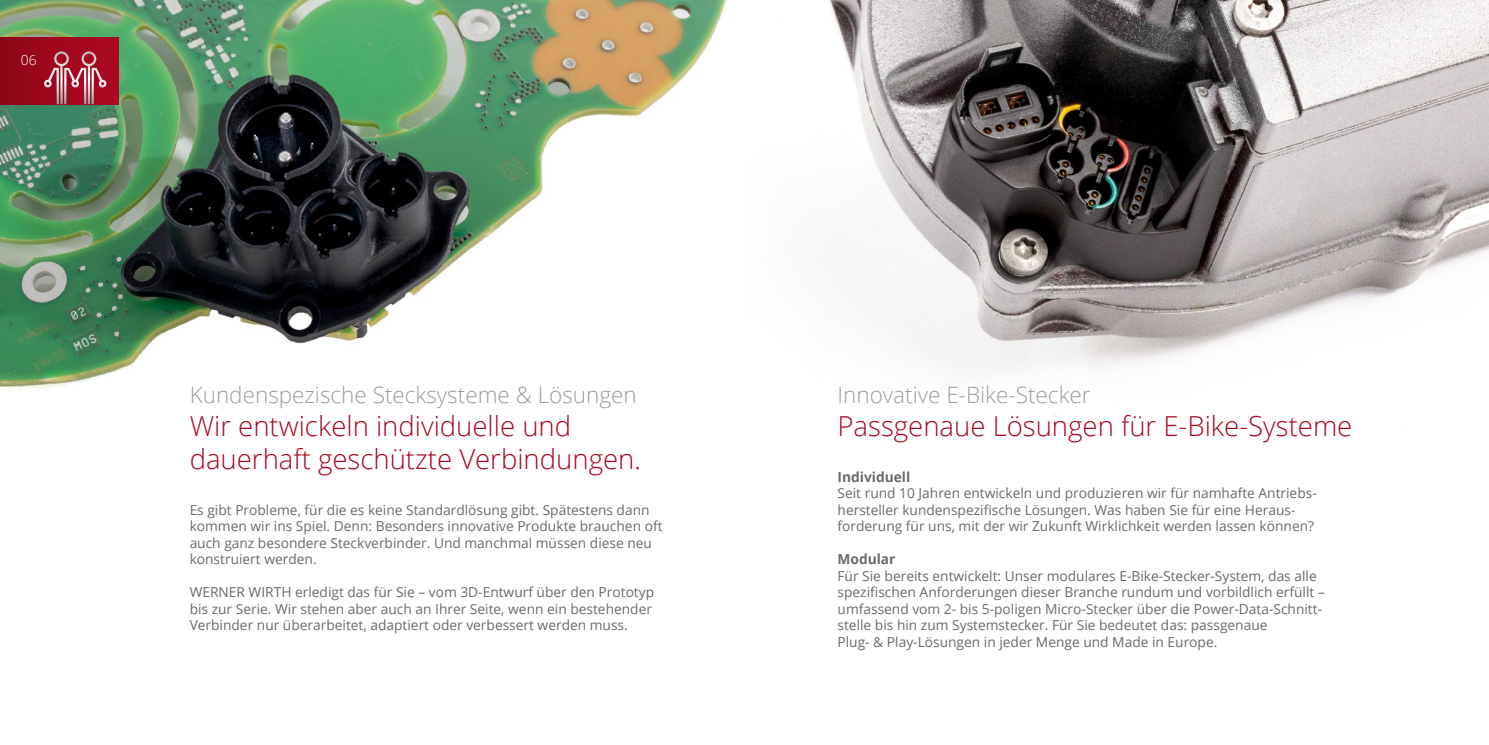
<style>
.page{position:relative;width:1489px;height:745px;background:#fff}
.page>*{position:absolute;margin:0;border:0;box-sizing:border-box;transform-origin:0 0}
.t1{font:300 27.5px/33px "Open Sans";color:#aa0821}
.t2{font:300 22.5px "Open Sans";color:#9c9c9d}
.t3{font:13.75px/16.5px "Open Sans";color:#6a6a69}
.t4{font:700 13.75px "Open Sans";color:#6a6a69}
.t5{font:300 13.75px "Open Sans";color:#fff}
</style>
<div class="page">
<img style="left:0;top:0;width:727px;height:389px">
<div style="left:0;top:37px;width:119px;height:67px;background:linear-gradient(to right,#8e0618,#ae0923)"></div>
<img style="left:829px;top:0;width:659px;height:416px">
<svg style="left:44px;top:51px;width:62px;height:53px;background:#b24253"></svg>
<p class="t5" style="left:21px;top:51px;width:17px">06</p>
<h2 class="t2" style="left:190px;top:379px;width:449px">Kundenspezische Stecksysteme &amp; Lösungen</h2>
<h1 class="t1" style="left:190px;top:408px;width:453px">Wir entwickeln individuelle und dauerhaft geschützte Verbindungen.</h1>
<p class="t3" style="left:190px;top:501px;width:474px">Es gibt Probleme, für die es keine Standardlösung gibt. Spätestens dann kommen wir ins Spiel. Denn: Besonders innovative Produkte brauchen oft auch ganz besondere Steckverbinder. Und manchmal müssen diese neu konstruiert werden.</p>
<p class="t3" style="left:190px;top:583px;width:466px">WERNER WIRTH erledigt das für Sie – vom 3D-Entwurf über den Prototyp bis zur Serie. Wir stehen aber auch an Ihrer Seite, wenn ein bestehender<br>Verbinder nur überarbeitet, adaptiert oder verbessert werden muss.</p>
<h2 class="t2" style="left:837px;top:379px;width:254px">Innovative E-Bike-Stecker</h2>
<h1 class="t1" style="left:837px;top:408px;width:516px">Passgenaue Lösungen für E-Bike-Systeme</h1>
<p class="t4" style="left:837px;top:466px;width:74px">Individuell</p>
<p class="t3" style="left:837px;top:484px;width:480px">Seit rund 10 Jahren entwickeln und produzieren wir für namhafte Antriebs&shy;hersteller kundenspezifische Lösungen. Was haben Sie für eine Heraus&shy;forderung für uns, mit der wir Zukunft Wirklichkeit werden lassen können?</p>
<p class="t4" style="left:837px;top:549px;width:59px">Modular</p>
<p class="t3" style="left:837px;top:566px;width:489px">Für Sie bereits entwickelt: Unser modulares E-Bike-Stecker-System, das alle spezifischen Anforderungen dieser Branche rundum und vorbildlich erfüllt – umfassend vom 2- bis 5-poligen Micro-Stecker über die Power-Data-Schnitt&shy;stelle bis hin zum Systemstecker. Für Sie bedeutet das: passgenaue<br>Plug- &amp; Play-Lösungen in jeder Menge und Made in Europe.</p>
</div>
